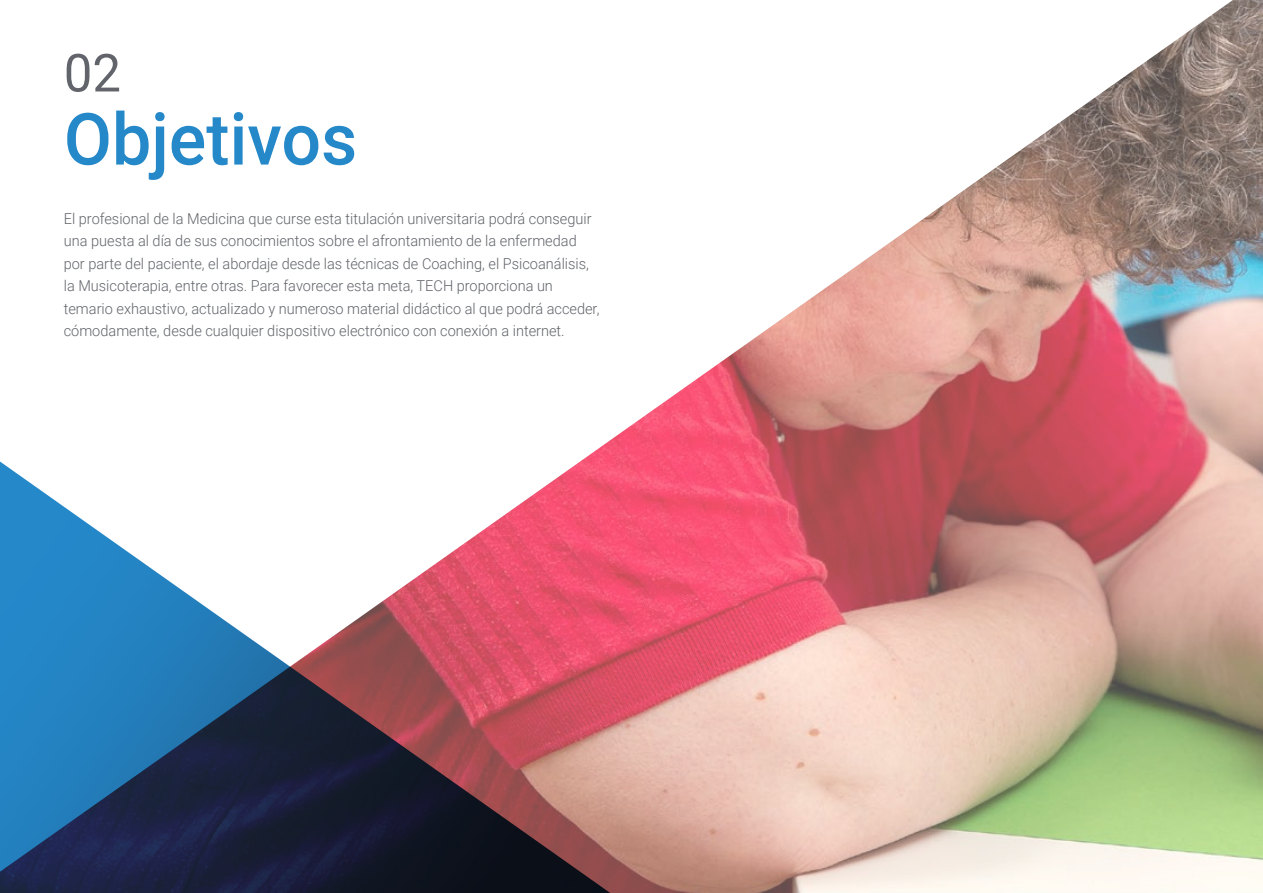
<style>
.page{position:relative;width:1263px;height:893px;background:#fff}
.page>*{position:absolute;margin:0;border:0;box-sizing:border-box;transform-origin:0 0}
.t1{font:500 72px "Roboto";color:#2488c9}
.t2{font:52.5px "Roboto";color:#61646a}
.t3{font:300 15px/22.5px "Roboto";color:#61646a}
</style>
<div class="page">
<img style="left:602px;top:0;width:661px;height:893px">
<svg style="left:0;top:446px;width:640px;height:447px"></svg>
<h2 class="t2" style="left:64px;top:36px;width:59px">02</h2>
<h1 class="t1" style="left:64px;top:89px;width:295px">Objetivos</h1>
<p class="t3" style="left:64px;top:207px;width:537px">El profesional de la Medicina que curse esta titulación universitaria podrá conseguir una puesta al día de sus conocimientos sobre el afrontamiento de la enfermedad por parte del paciente, el abordaje desde las técnicas de Coaching, el Psicoanálisis, la Musicoterapia, entre otras. Para favorecer esta meta, TECH proporciona un temario exhaustivo, actualizado y numeroso material didáctico al que podrá acceder, cómodamente, desde cualquier dispositivo electrónico con conexión a internet.</p>
</div>
